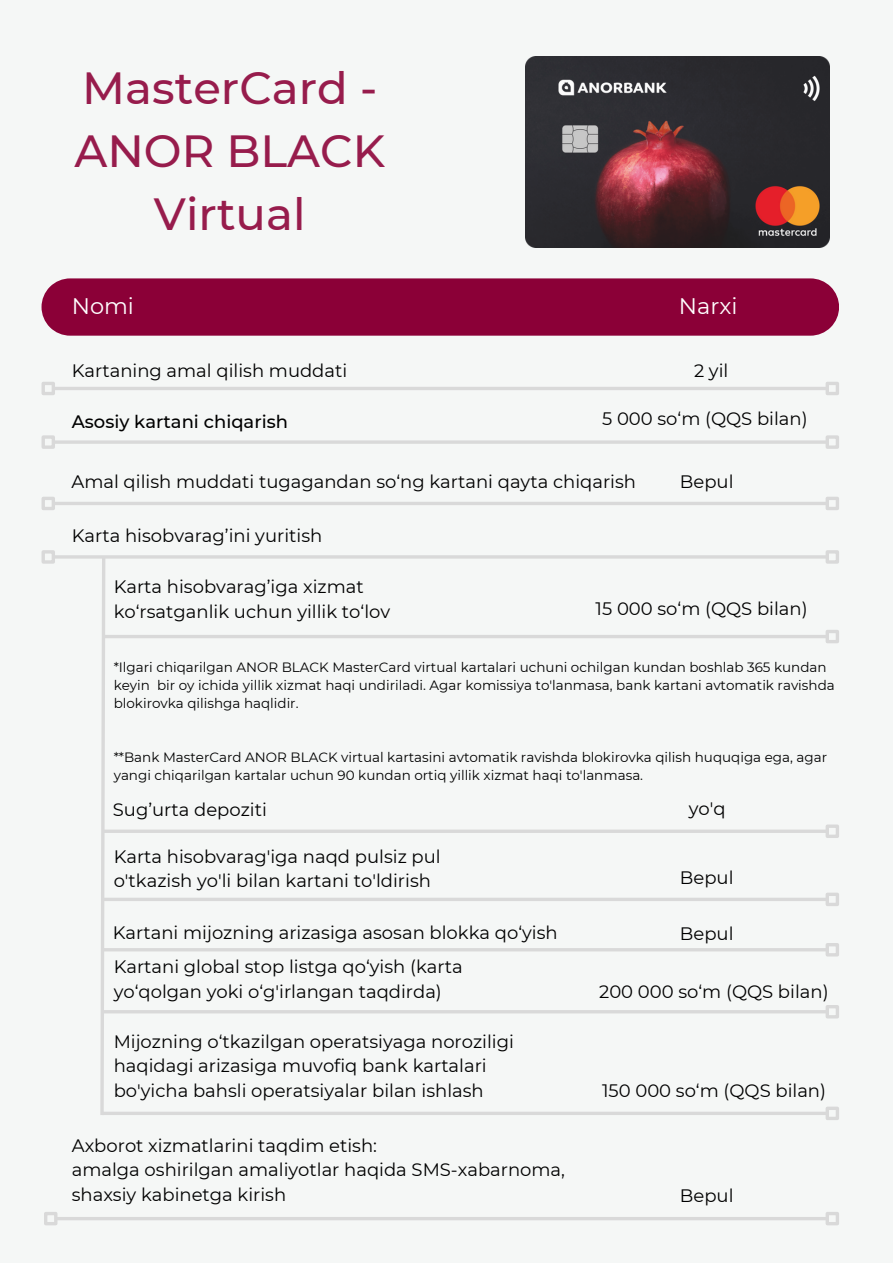
<style>
.page{position:relative;width:893px;height:1264px;background:#fff}
.page>*{position:absolute;margin:0;border:0;box-sizing:border-box;transform-origin:0 0}
.t1{font:500 45px/63px "Montserrat";color:#8b0037;text-align:center}
.t2{font:22.5px "Montserrat";color:#fff}
.t3{font:18px/24.8px "Montserrat";color:#000}
.t4{font:500 18px "Montserrat";color:#000}
.t5{font:13.5px/18px "Montserrat";color:#000}
</style>
<div class="page">
<div style="left:0;top:0;width:892px;height:1262px;background:#f5f7f6"></div>
<hr style="left:54px;top:387px;width:772px;height:3px;background:#d9d9d9">
<div style="left:41px;top:382px;width:14px;height:13px;border:3px solid #d9d9d9"></div>
<div style="left:825px;top:382px;width:14px;height:13px;border:3px solid #d9d9d9"></div>
<hr style="left:54px;top:440px;width:772px;height:4px;background:#d9d9d9">
<div style="left:41px;top:435px;width:14px;height:14px;border:3px solid #d9d9d9"></div>
<div style="left:825px;top:435px;width:14px;height:14px;border:3px solid #d9d9d9"></div>
<hr style="left:54px;top:502px;width:772px;height:3px;background:#d9d9d9">
<div style="left:41px;top:496px;width:14px;height:14px;border:3px solid #d9d9d9"></div>
<div style="left:825px;top:496px;width:14px;height:14px;border:3px solid #d9d9d9"></div>
<hr style="left:54px;top:555px;width:772px;height:3px;background:#d9d9d9">
<div style="left:41px;top:550px;width:14px;height:13px;border:3px solid #d9d9d9"></div>
<div style="left:825px;top:550px;width:14px;height:13px;border:3px solid #d9d9d9"></div>
<svg style="left:99px;top:558px;width:8px;height:557px"></svg>
<svg style="left:102px;top:829px;width:723px;height:4px;fill:#d9d9d9"></svg>
<div style="left:825px;top:824px;width:14px;height:14px;border:3px solid #d9d9d9"></div>
<hr style="left:102px;top:635px;width:724px;height:3px;background:#d9d9d9">
<div style="left:825px;top:629px;width:14px;height:14px;border:3px solid #d9d9d9"></div>
<svg style="left:102px;top:897px;width:723px;height:4px;fill:#d9d9d9"></svg>
<div style="left:825px;top:892px;width:14px;height:14px;border:3px solid #d9d9d9"></div>
<hr style="left:102px;top:948px;width:724px;height:3px;background:#d9d9d9">
<div style="left:825px;top:943px;width:14px;height:13px;border:3px solid #d9d9d9"></div>
<hr style="left:102px;top:1010px;width:724px;height:3px;background:#d9d9d9">
<div style="left:825px;top:1005px;width:14px;height:13px;border:3px solid #d9d9d9"></div>
<svg style="left:102px;top:1111px;width:723px;height:4px;fill:#d9d9d9"></svg>
<div style="left:825px;top:1106px;width:14px;height:14px;border:3px solid #d9d9d9"></div>
<svg style="left:57px;top:1216px;width:768px;height:4px;fill:#d9d9d9"></svg>
<div style="left:44px;top:1211px;width:13px;height:14px;border:3px solid #d9d9d9"></div>
<div style="left:825px;top:1211px;width:14px;height:14px;border:3px solid #d9d9d9"></div>
<div style="left:41px;top:278px;width:798px;height:58px;background:#8b0037"></div>
<img style="left:525px;top:57px;width:304px;height:191px">
<h1 class="t1" style="left:74px;top:56px;width:312px">MasterCard -<br>ANOR BLACK<br>Virtual</h1>
<p class="t2" style="left:72px;top:292px;width:64px">Nomi</p>
<p class="t2" style="left:679px;top:292px;width:60px">Narxi</p>
<p class="t3" style="left:72px;top:358px;width:277px">Kartaning amal qilish muddati</p>
<p class="t3" style="left:694px;top:358px;width:36px">2 yil</p>
<p class="t4" style="left:72px;top:410px;width:218px">Asosiy kartani chiqarish</p>
<p class="t3" style="left:602px;top:406px;width:207px">5 000 so‘m (QQS bilan)</p>
<p class="t3" style="left:71px;top:469px;width:566px">Amal qilish muddati tugagandan so‘ng kartani qayta chiqarish</p>
<p class="t3" style="left:72px;top:522px;width:252px">Karta hisobvarag’ini yuritish</p>
<p class="t3" style="left:680px;top:469px;width:55px">Bepul</p>
<p class="t3" style="left:114px;top:574px;width:278px">Karta hisobvarag’iga xizmat ko‘rsatganlik uchun yillik to‘lov</p>
<p class="t3" style="left:595px;top:596px;width:213px">15 000 so‘m (QQS bilan)</p>
<p class="t5" style="left:114px;top:658px;width:722px">*Ilgari chiqarilgan ANOR BLACK MasterCard virtual kartalari uchuni ochilgan kundan boshlab 365 kundan keyin bir oy ichida yillik xizmat haqi undiriladi. Agar komissiya to'lanmasa, bank kartani avtomatik ravishda blokirovka qilishga haqlidir.</p>
<p class="t5" style="left:114px;top:748px;width:715px">**Bank MasterCard ANOR BLACK virtual kartasini avtomatik ravishda blokirovka qilish huquqiga ega, agar yangi chiqarilgan kartalar uchun 90 kundan ortiq yillik xizmat haqi to'lanmasa.</p>
<p class="t3" style="left:113px;top:796px;width:155px">Sug’urta depoziti</p>
<p class="t3" style="left:114px;top:843px;width:328px">Karta hisobvarag'iga naqd pulsiz pul o'tkazish yo'li bilan kartani to'ldirish</p>
<p class="t3" style="left:113px;top:919px;width:446px">Kartani mijozning arizasiga asosan blokka qo‘yish</p>
<p class="t3" style="left:114px;top:954px;width:350px">Kartani global stop listga qo‘yish (karta yo‘qolgan yoki o‘g'irlangan taqdirda)</p>
<p class="t3" style="left:114px;top:1028px;width:402px">Mijozning o‘tkazilgan operatsiyaga noroziligi haqidagi arizasiga muvofiq bank kartalari bo'yicha bahsli operatsiyalar bilan ishlash</p>
<p class="t3" style="left:72px;top:1132px;width:307px">Axborot xizmatlarini taqdim etish:</p>
<p class="t3" style="left:72px;top:1157px;width:494px">amalga oshirilgan amaliyotlar haqida SMS-xabarnoma,</p>
<p class="t3" style="left:72px;top:1182px;width:216px">shaxsiy kabinetga kirish</p>
<p class="t3" style="left:688px;top:796px;width:38px">yo'q</p>
<p class="t3" style="left:680px;top:864px;width:55px">Bepul</p>
<p class="t3" style="left:680px;top:920px;width:55px">Bepul</p>
<p class="t3" style="left:599px;top:978px;width:231px">200 000 so‘m (QQS bilan)</p>
<p class="t3" style="left:602px;top:1078px;width:225px">150 000 so‘m (QQS bilan)</p>
<p class="t3" style="left:680px;top:1183px;width:55px">Bepul</p>
</div>
